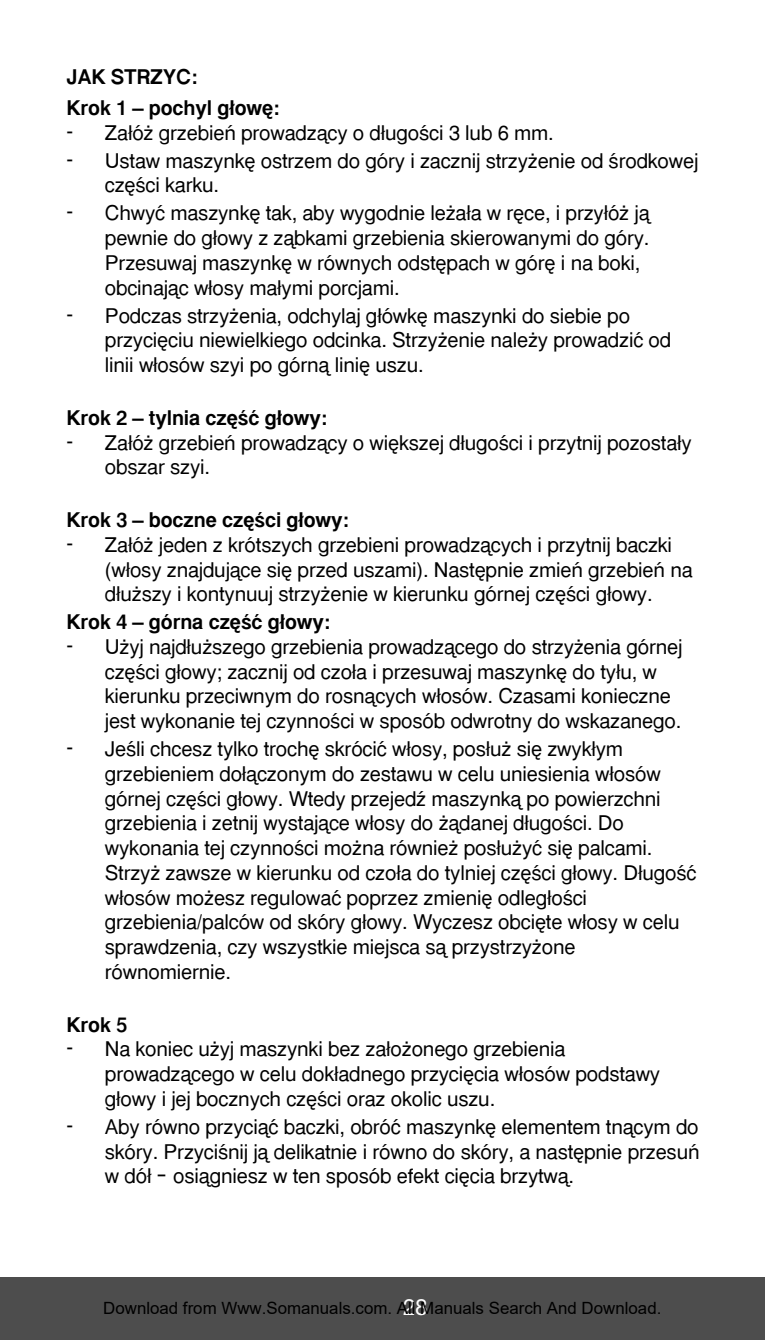
<style>
.page{position:relative;width:765px;height:1340px;background:#fff}
.page>*{position:absolute;margin:0;border:0;box-sizing:border-box;transform-origin:0 0}
.t1{font:22.5px "Helvetica Neue";color:#fff}
.t2{font:20.25px/24.8px "Euro Slavic Sans";letter-spacing:-.01em;color:#000}
.t3{font:700 20.25px/31.1px "Euro Slavic Sans";letter-spacing:-.01em;color:#000}
.t4{font:16.88px "Arial";color:#000}
</style>
<div class="page">
<div style="left:0;top:1277px;width:764px;height:63px;background:#4d4d4d"></div>
<p class="t3" style="left:67px;top:63px;width:215px">JAK STRZYC:<br>Krok 1 – pochyl g∏ow´:</p>
<p class="t2" style="left:67px;top:122px;width:488px">- Za∏ó˝ grzebieƒ prowadzàcy o d∏ugoÊci 3 lub 6 mm.</p>
<p class="t2" style="left:105px;top:150px;width:595px;text-indent:-38px">- Ustaw maszynk´ ostrzem do góry i zacznij strzy˝enie od Êrodkowej cz´Êci karku.</p>
<p class="t2" style="left:105px;top:202px;width:546px;text-indent:-38px">- Chwyç maszynk´ tak, aby wygodnie le˝a∏a w r´ce, i przy∏ó˝ jà pewnie do g∏owy z zàbkami grzebienia skierowanymi do góry.<br>Przesuwaj maszynk´ w równych odst´pach w gór´ i na boki, obcinajàc w∏osy ma∏ymi porcjami.</p>
<p class="t2" style="left:105px;top:305px;width:567px;text-indent:-38px">- Podczas strzy˝enia, odchylaj g∏ówk´ maszynki do siebie po przyci´ciu niewielkiego odcinka. Strzy˝enie nale˝y prowadziç od linii w∏osów szyi po górnà lini´ uszu.</p>
<p class="t3" style="left:67px;top:404px;width:262px">Krok 2 – tylnia cz´Êç g∏owy:</p>
<p class="t2" style="left:105px;top:432px;width:588px;text-indent:-38px">- Za∏ó˝ grzebieƒ prowadzàcy o wi´kszej d∏ugoÊci i przytnij pozosta∏y obszar szyi.</p>
<p class="t3" style="left:67px;top:506px;width:284px">Krok 3 – boczne cz´Êci g∏owy:</p>
<p class="t2" style="left:105px;top:534px;width:589px;text-indent:-38px">- Za∏ó˝ jeden z krótszych grzebieni prowadzàcych i przytnij baczki (w∏osy znajdujàce si´ przed uszami). Nast´pnie zmieƒ grzebieƒ na d∏u˝szy i kontynuuj strzy˝enie w kierunku górnej cz´Êci g∏owy.</p>
<p class="t3" style="left:67px;top:608px;width:265px">Krok 4 – górna cz´Êç g∏owy:</p>
<p class="t2" style="left:105px;top:636px;width:579px;text-indent:-38px">- U˝yj najd∏u˝szego grzebienia prowadzàcego do strzy˝enia górnej cz´Êci g∏owy; zacznij od czo∏a i przesuwaj maszynk´ do ty∏u, w kierunku przeciwnym do rosnàcych w∏osów. Czasami konieczne jest wykonanie tej czynnoÊci w sposób odwrotny do wskazanego.</p>
<p class="t2" style="left:105px;top:738px;width:593px;text-indent:-38px">- JeÊli chcesz tylko troch´ skróciç w∏osy, pos∏u˝ si´ zwyk∏ym grzebieniem do∏àczonym do zestawu w celu uniesienia w∏osów górnej cz´Êci g∏owy. Wtedy przejedê maszynkà po powierzchni grzebienia i zetnij wystajàce w∏osy do ˝àdanej d∏ugoÊci. Do wykonania tej czynnoÊci mo˝na równie˝ pos∏u˝yç si´ palcami.<br>Strzy˝ zawsze w kierunku od czo∏a do tylniej cz´Êci g∏owy. D∏ugoÊç w∏osów mo˝esz regulowaç poprzez zmieni´ odleg∏oÊci grzebienia/palców od skóry g∏owy. Wyczesz obci´te w∏osy w celu sprawdzenia, czy wszystkie miejsca sà przystrzy˝one równomiernie.</p>
<p class="t3" style="left:67px;top:1010px;width:62px">Krok 5</p>
<p class="t2" style="left:105px;top:1038px;width:556px;text-indent:-38px">- Na koniec u˝yj maszynki bez za∏o˝onego grzebienia prowadzàcego w celu dok∏adnego przyci´cia w∏osów podstawy g∏owy i jej bocznych cz´Êci oraz okolic uszu.</p>
<p class="t2" style="left:105px;top:1116px;width:596px;text-align:justify;text-indent:-38px">- Aby równo przyciàç baczki, obróç maszynk´ elementem tnàcym do skóry. PrzyciÊnij jà delikatnie i równo do skóry, a nast´pnie przesuƒ w dó∏ – osiàgniesz w ten sposób efekt ci´cia brzytwà.</p>
<p class="t1" style="left:403px;top:1299px;width:26px">28</p>
<p class="t4" style="left:103px;top:1298px;width:559px">Download from Www.Somanuals.com. All Manuals Search And Download.</p>
</div>
